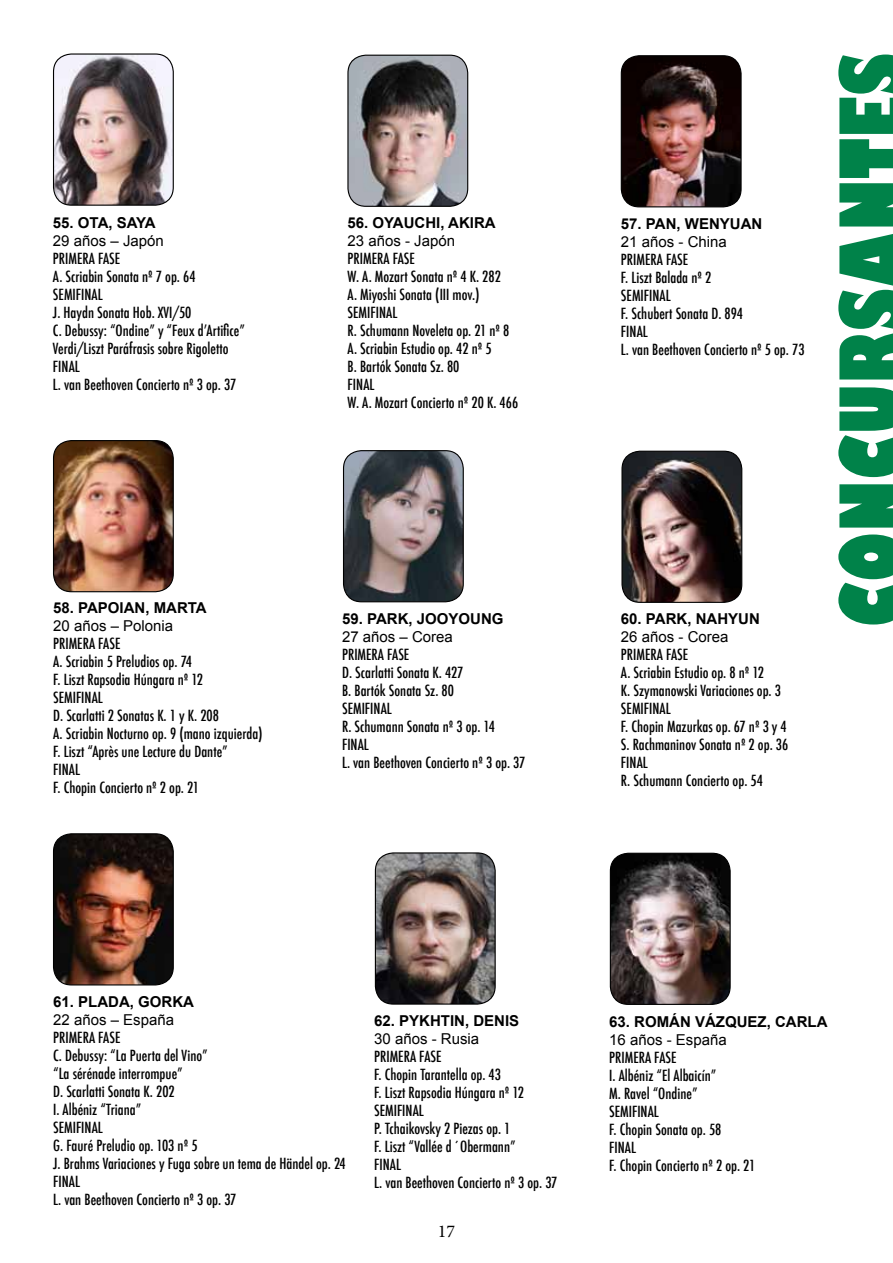
<style>
.page{position:relative;width:893px;height:1263px;background:#fff}
.page>*{position:absolute;margin:0;border:0;box-sizing:border-box;transform-origin:0 0}
.t1{font:800 90px "Gill Sans";color:#008249;scale:.65 1}
.t2{font:18px "Minion Pro";color:#000}
.t3{font:500 condensed 15px/18px "Futura";color:#000}
.t4{font:700 15px "Arial";color:#000}
.t5{font:15px "Arial";color:#000}
.t6{font:700 15px "Arial";letter-spacing:-.04em;color:#000}
</style>
<div class="page">
<img style="left:348px;top:55px;width:120px;height:151px">
<div style="left:347px;top:55px;width:121px;height:152px;border:1px solid #000;border-radius:18px"></div>
<img style="left:621px;top:56px;width:120px;height:151px">
<div style="left:621px;top:55px;width:121px;height:152px;border:1px solid #000;border-radius:18px"></div>
<img style="left:343px;top:451px;width:120px;height:151px">
<div style="left:343px;top:450px;width:121px;height:152px;border:1px solid #000;border-radius:18px"></div>
<img style="left:54px;top:834px;width:119px;height:151px">
<div style="left:53px;top:833px;width:121px;height:152px;border:1px solid #000;border-radius:18px"></div>
<img style="left:375px;top:854px;width:120px;height:150px">
<div style="left:375px;top:852px;width:121px;height:153px;border:1px solid #000;border-radius:18px"></div>
<img style="left:610px;top:853px;width:120px;height:151px">
<div style="left:610px;top:853px;width:121px;height:152px;border:1px solid #000;border-radius:18px"></div>
<img style="left:54px;top:441px;width:119px;height:151px">
<div style="left:53px;top:440px;width:121px;height:152px;border:1px solid #000;border-radius:18px"></div>
<img style="left:622px;top:451px;width:120px;height:151px">
<div style="left:621px;top:451px;width:121px;height:152px;border:1px solid #000;border-radius:18px"></div>
<img style="left:54px;top:55px;width:119px;height:150px">
<div style="left:53px;top:53px;width:121px;height:153px;border:1px solid #000;border-radius:18px"></div>
<p class="t6" style="left:53px;top:213px;width:104px">55. OTA, SAYA</p>
<p class="t5" style="left:53px;top:231px;width:112px">29 años – Japón</p>
<p class="t3" style="left:53px;top:250px;width:194px">PRIMERA FASE<br>A. Scriabin Sonata nº 7 op. 64<br>SEMIFINAL<br>J. Haydn Sonata Hob. XVI/50<br>C. Debussy: “Ondine” y “Feux d’Artifice”<br>Verdi/Liszt Paráfrasis sobre Rigoletto<br>FINAL<br>L. van Beethoven Concierto nº 3 op. 37</p>
<p class="t4" style="left:53px;top:598px;width:155px">58. PAPOIAN, MARTA</p>
<p class="t5" style="left:53px;top:616px;width:122px">20 años – Polonia</p>
<p class="t3" style="left:53px;top:635px;width:211px">PRIMERA FASE<br>A. Scriabin 5 Preludios op. 74<br>F. Liszt Rapsodia Húngara nº 12<br>SEMIFINAL<br>D. Scarlatti 2 Sonatas K. 1 y K. 208<br>A. Scriabin Nocturno op. 9 (mano izquierda)<br>F. Liszt “Après une Lecture du Dante”<br>FINAL<br>F. Chopin Concierto nº 2 op. 21</p>
<p class="t4" style="left:348px;top:213px;width:150px">56. OYAUCHI, AKIRA</p>
<p class="t5" style="left:348px;top:231px;width:109px">23 años - Japón</p>
<p class="t3" style="left:348px;top:250px;width:172px">PRIMERA FASE<br>W. A. Mozart Sonata nº 4 K. 282<br>A. Miyoshi Sonata (III mov.)<br>SEMIFINAL<br>R. Schumann Noveleta op. 21 nº 8<br>A. Scriabin Estudio op. 42 nº 5<br>B. Bartók Sonata Sz. 80<br>FINAL<br>W. A. Mozart Concierto nº 20 K. 466</p>
<p class="t4" style="left:342px;top:609px;width:163px">59. PARK, JOOYOUNG</p>
<p class="t5" style="left:342px;top:627px;width:112px">27 años – Corea</p>
<p class="t3" style="left:342px;top:645px;width:185px">PRIMERA FASE<br>D. Scarlatti Sonata K. 427<br>B. Bartók Sonata Sz. 80<br>SEMIFINAL<br>R. Schumann Sonata nº 3 op. 14<br>FINAL<br>L. van Beethoven Concierto nº 3 op. 37</p>
<p class="t4" style="left:621px;top:214px;width:143px">57. PAN, WENYUAN</p>
<p class="t5" style="left:621px;top:232px;width:107px">21 años - China</p>
<p class="t3" style="left:621px;top:250px;width:185px">PRIMERA FASE<br>F. Liszt Balada nº 2<br>SEMIFINAL<br>F. Schubert Sonata D. 894<br>FINAL<br>L. van Beethoven Concierto nº 5 op. 73</p>
<p class="t4" style="left:621px;top:609px;width:140px">60. PARK, NAHYUN</p>
<p class="t5" style="left:621px;top:627px;width:109px">26 años - Corea</p>
<p class="t3" style="left:621px;top:646px;width:169px">PRIMERA FASE<br>A. Scriabin Estudio op. 8 nº 12<br>K. Szymanowski Variaciones op. 3<br>SEMIFINAL<br>F. Chopin Mazurkas op. 67 nº 3 y 4<br>S. Rachmaninov Sonata nº 2 op. 36<br>FINAL<br>R. Schumann Concierto op. 54</p>
<h1 class="t1" style="left:817px;top:627px;width:885px;rotate:-90deg">CONCURSANTES</h1>
<p class="t4" style="left:53px;top:992px;width:142px">61. PLADA, GORKA</p>
<p class="t5" style="left:53px;top:1010px;width:122px">22 años – España</p>
<p class="t3" style="left:53px;top:1028px;width:294px">PRIMERA FASE<br>C. Debussy: “La Puerta del Vino”<br>“La sérénade interrompue”<br>D. Scarlatti Sonata K. 202<br>I. Albéniz “Triana”<br>SEMIFINAL<br>G. Fauré Preludio op. 103 nº 5<br>J. Brahms Variaciones y Fuga sobre un tema de Händel op. 24<br>FINAL<br>L. van Beethoven Concierto nº 3 op. 37</p>
<p class="t4" style="left:374px;top:1011px;width:147px">62. PYKHTIN, DENIS</p>
<p class="t5" style="left:374px;top:1029px;width:107px">30 años - Rusia</p>
<p class="t3" style="left:374px;top:1048px;width:185px">PRIMERA FASE<br>F. Chopin Tarantella op. 43<br>F. Liszt Rapsodia Húngara nº 12<br>SEMIFINAL<br>P. Tchaikovsky 2 Piezas op. 1<br>F. Liszt “Vallée d´Obermann”<br>FINAL<br>L. van Beethoven Concierto nº 3 op. 37</p>
<p class="t2" style="left:438px;top:1219px;width:19px">17</p>
<p class="t4" style="left:609px;top:1011px;width:220px">63. ROMÁN VÁZQUEZ, CARLA</p>
<p class="t5" style="left:609px;top:1030px;width:119px">16 años - España</p>
<p class="t3" style="left:609px;top:1048px;width:147px">PRIMERA FASE<br>I. Albéniz “El Albaicín”<br>M. Ravel “Ondine”<br>SEMIFINAL<br>F. Chopin Sonata op. 58<br>FINAL<br>F. Chopin Concierto nº 2 op. 21</p>
</div>
